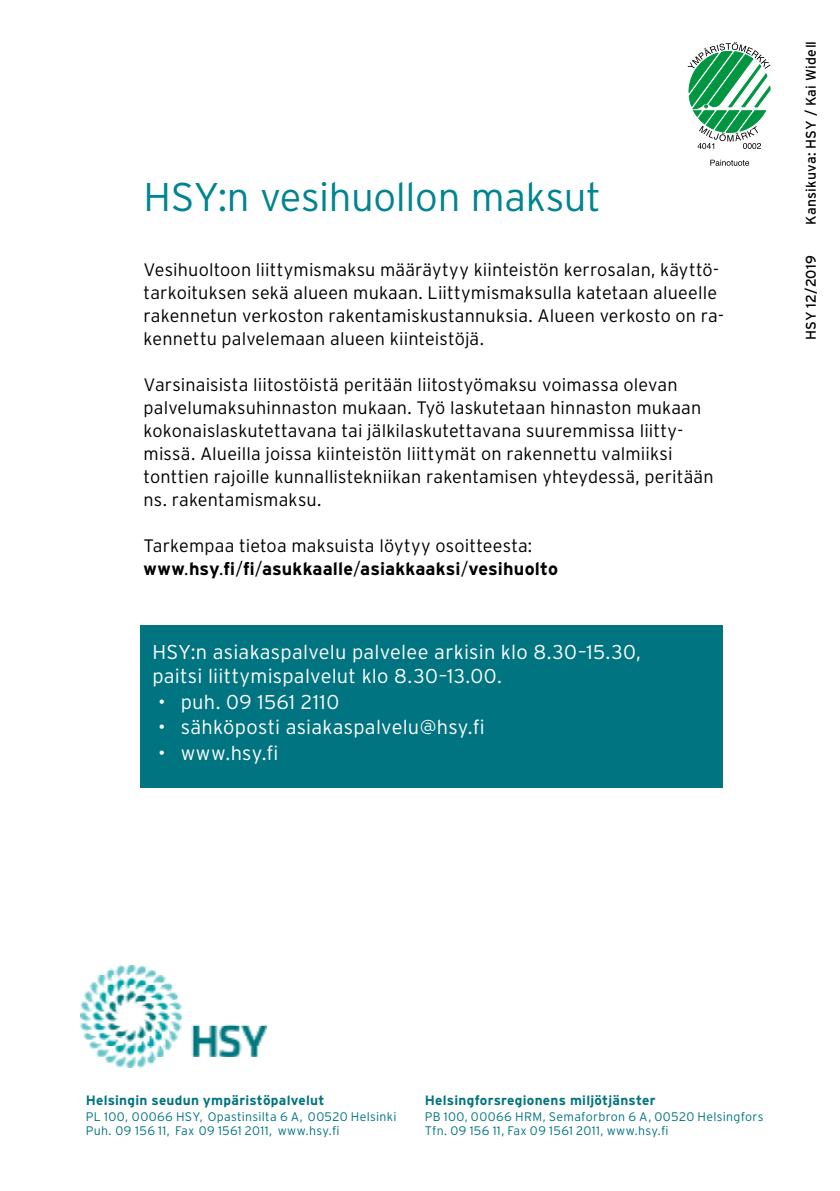
<style>
.page{position:relative;width:840px;height:1191px;background:#fff}
.page>*{position:absolute;margin:0;border:0;box-sizing:border-box;transform-origin:0 0}
.t1{font:300 40px "Interstate";letter-spacing:-.01em;color:#008490}
.t2{font:300 20px/24px "Interstate";letter-spacing:.015em;color:#fff}
.t3{font:300 18px/23px "Interstate";letter-spacing:.005em;color:#000}
.t4{font:14px "Interstate";letter-spacing:.015em;color:#000}
.t5{font:700 13.6px "Interstate";letter-spacing:.02em;color:#007480}
.t6{font:300 12.4px/14.4px "Interstate";letter-spacing:.025em;color:#007480}
.s1{font-weight:700}
</style>
<div class="page">
<img style="left:80px;top:965px;width:186px;height:102px">
<svg style="left:710px;top:160px;width:38px;height:6px"></svg>
<svg style="left:687px;top:42px;width:84px;height:107px"></svg>
<div style="left:140px;top:625px;width:583px;height:162px;background:#007480"></div>
<h1 class="t1" style="left:143px;top:173px;width:459px">HSY:n vesihuollon maksut</h1>
<p class="t3" style="left:143px;top:258px;width:581px">Vesihuoltoon liittymismaksu määräytyy kiinteistön kerrosalan, käyttö&shy;tarkoituksen sekä alueen mukaan. Liittymismaksulla katetaan alueelle rakennetun verkoston rakentamiskustannuksia. Alueen verkosto on ra&shy;kennettu palvelemaan alueen kiinteistöjä.</p>
<p class="t3" style="left:143px;top:373px;width:571px">Varsinaisista liitostöistä peritään liitostyömaksu voimassa olevan palvelumaksuhinnaston mukaan. Työ laskutetaan hinnaston mukaan kokonaislaskutettavana tai jälkilaskutettavana suuremmissa liitty&shy;missä. Alueilla joissa kiinteistön liittymät on rakennettu valmiiksi tonttien rajoille kunnallistekniikan rakentamisen yhteydessä, peritään ns. rakentamismaksu.</p>
<p class="t3" style="left:143px;top:534px;width:416px">Tarkempaa tietoa maksuista löytyy osoitteesta: <span class="s1">www</span>.<span class="s1">hsy</span>.<span class="s1">fi</span>/<span class="s1">fi</span>/<span class="s1">asukkaalle</span>/<span class="s1">asiakkaaksi</span>/<span class="s1">vesihuolto</span></p>
<p class="t2" style="left:152px;top:640px;width:490px">HSY:n asiakaspalvelu palvelee arkisin klo 8.30–15.30, paitsi liittymispalvelut klo 8.30–13.00.</p>
<p class="t2" style="left:158px;top:689px;width:183px">• puh. 09 1561 2110</p>
<p class="t2" style="left:158px;top:715px;width:328px">• sähköposti asiakaspalvelu@hsy.fi</p>
<p class="t2" style="left:158px;top:741px;width:122px">• www.hsy.fi</p>
<p class="t4" style="left:802px;top:225px;width:185px;rotate:-90deg">Kansikuva: HSY / Kai Widell</p>
<p class="t4" style="left:802px;top:340px;width:87px;rotate:-90deg">HSY 12/2019</p>
<p class="t5" style="left:86px;top:1092px;width:240px">Helsingin seudun ympäristöpalvelut</p>
<p class="t6" style="left:86px;top:1109px;width:312px">PL 100, 00066 HSY, Opastinsilta 6 A, 00520 Helsinki<br>Puh. 09 156 11, Fax 09 1561 2011, www.hsy.fi</p>
<p class="t5" style="left:424px;top:1092px;width:232px">Helsingforsregionens miljötjänster</p>
<p class="t6" style="left:424px;top:1109px;width:340px">PB 100, 00066 HRM, Semaforbron 6 A, 00520 Helsingfors<br>Tfn. 09 156 11, Fax 09 1561 2011, www.hsy.fi</p>
</div>
